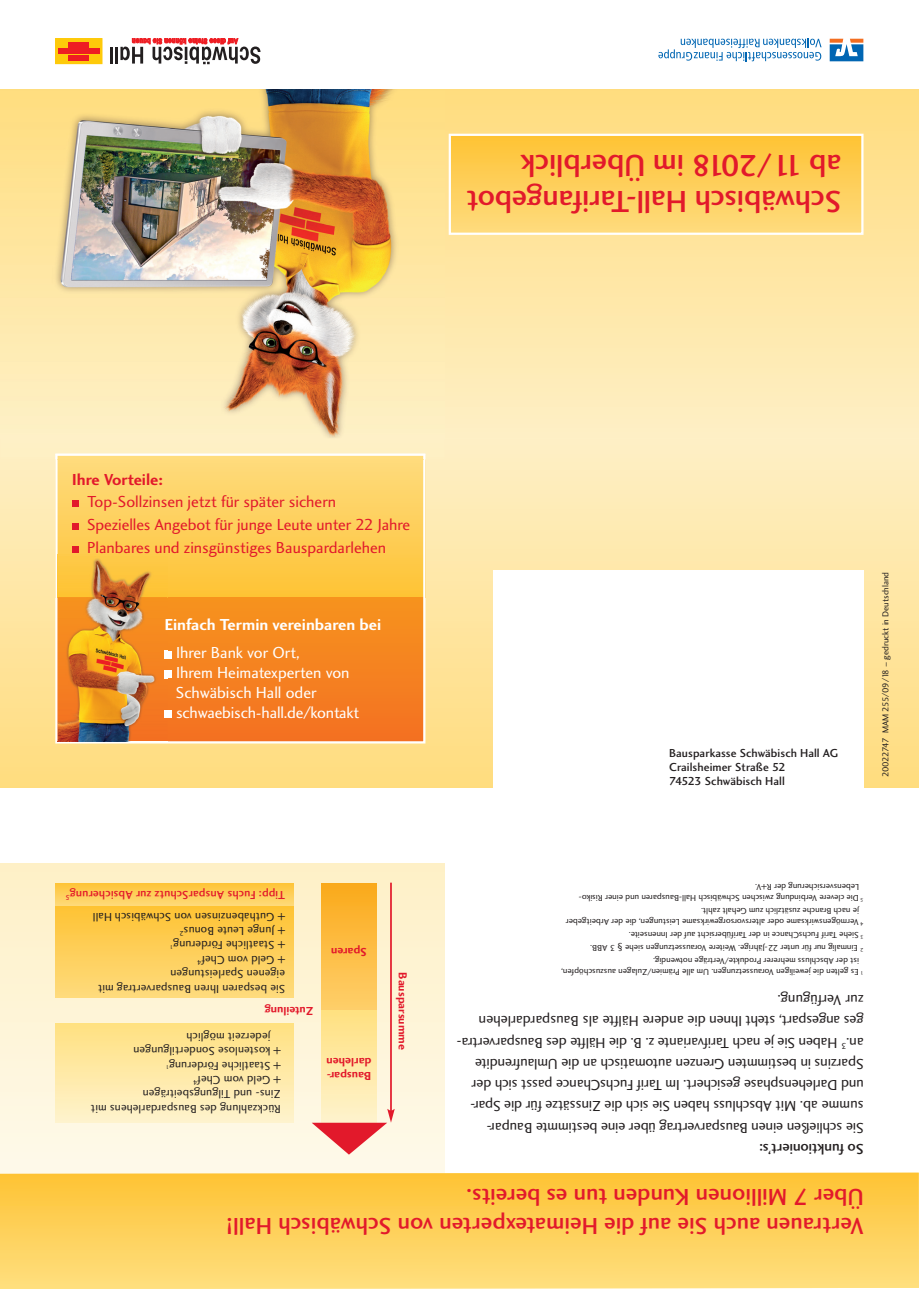
<style>
.page{position:relative;width:919px;height:1289px;background:#fff}
.page>*{position:absolute;margin:0;border:0;box-sizing:border-box;transform-origin:0 0}
.t1{font:31.5px/36px "Charlotte Sans Medium Plain";letter-spacing:-.01em;color:#e2192b}
.t2{font:24px/28.8px "Charlotte Sans Medium Plain";color:#e2192b}
.t3{font:16.5px/23px "Charlotte Sans Book Plain";color:#e2192b}
.t4{font:16.5px/19.8px "Charlotte Sans Book Plain";color:#fff}
.t5{font:16.5px "Charlotte Sans Bold Plain";color:#fff}
.t6{font:16.5px "Charlotte Sans Bold Plain";color:#e2192b}
.t7{font:15px/21.3px "Charlotte Sans Book Plain";letter-spacing:-.01em;color:#231f20}
.t8{font:15px "Charlotte Sans Medium Plain";letter-spacing:-.01em;color:#231f20}
.t9{font:12px/14.4px "Charlotte Sans Book Plain";letter-spacing:.01em;color:#231f20}
.t10{font:12px/14.4px "Charlotte Sans Medium Plain";letter-spacing:.005em;color:#231f20}
.t11{font:12px/14.4px "Charlotte Sans Bold Plain";color:#e2192b}
.t12{font:12px "Charlotte Sans Medium Plain";letter-spacing:.01em;color:#e2192b}
.t13{font:9px/12.9px "Charlotte Sans Book Plain";color:#231f20}
.t14{font:5.4px "Charlotte Sans Book Plain";color:#231f20}
</style>
<div class="page">
<div style="left:0;top:89px;width:918px;height:349px;background:linear-gradient(to bottom,#ffdc7f,#feefc5)"></div>
<svg style="left:658px;top:39px;width:163px;height:22px"></svg>
<svg style="left:829px;top:39px;width:34px;height:22px"></svg>
<hr style="left:115px;top:47px;width:3px;height:17px;background:#231f20">
<svg style="left:110px;top:47px;width:2px;height:17px"></svg>
<svg style="left:120px;top:38px;width:140px;height:26px"></svg>
<div style="left:56px;top:39px;width:46px;height:25px;background:#feca0a"></div>
<div style="left:69px;top:42px;width:20px;height:5px;background:#ee1d23"></div>
<div style="left:79px;top:48px;width:21px;height:6px;background:#ee1d23"></div>
<div style="left:69px;top:55px;width:20px;height:5px;background:#ee1d23"></div>
<div style="left:58px;top:48px;width:20px;height:6px;background:#ee1d23"></div>
<div style="left:0;top:863px;width:444px;height:309px;background:linear-gradient(to bottom,#feefc3,#fef9e9)"></div>
<div style="left:0;top:438px;width:918px;height:349px;background:linear-gradient(to bottom,#feefc5,#ffdc7e)"></div>
<div style="left:493px;top:570px;width:370px;height:231px;background:#fff"></div>
<svg style="left:0;top:1172px;width:918px;height:116px;background:#fed15b"></svg>
<div style="left:55px;top:1023px;width:238px;height:99px;background:linear-gradient(to bottom,#ffe080,#fef3cd)"></div>
<div style="left:55px;top:906px;width:238px;height:91px;background:linear-gradient(to bottom,#fec334,#fedb7d)"></div>
<hr style="left:390px;top:882px;width:2px;height:229px;background:#e2192b">
<svg style="left:321px;top:1010px;width:55px;height:98px;background:#fee8a1"></svg>
<svg style="left:312px;top:1108px;width:82px;height:46px;background:#f4aca1"></svg>
<div style="left:321px;top:883px;width:55px;height:126px;background:linear-gradient(to bottom,#faa91b,#ffcf69)"></div>
<div style="left:55px;top:883px;width:238px;height:22px;background:linear-gradient(to bottom,#fec438,#fed874)"></div>
<div style="left:55px;top:455px;width:370px;height:142px;background:linear-gradient(to bottom,#fedc7f,#fec336)"></div>
<div style="left:56px;top:597px;width:368px;height:145px;background:linear-gradient(to bottom,#f6931e,#f37122)"></div>
<div style="left:55px;top:453px;width:370px;height:290px;border:2px solid #fff"></div>
<div style="left:72px;top:500px;width:7px;height:6px;background:#e2192b"></div>
<div style="left:72px;top:523px;width:7px;height:6px;background:#e2192b"></div>
<div style="left:72px;top:546px;width:7px;height:6px;background:#e2192b"></div>
<div style="left:164px;top:651px;width:8px;height:7px;background:#fff"></div>
<div style="left:164px;top:670px;width:8px;height:8px;background:#fff"></div>
<div style="left:164px;top:710px;width:8px;height:7px;background:#fff"></div>
<img style="left:58px;top:554px;width:109px;height:188px">
<svg style="left:165px;top:618px;width:2px;height:12px"></svg>
<svg style="left:164px;top:651px;width:3px;height:7px"></svg>
<svg style="left:164px;top:670px;width:3px;height:8px"></svg>
<svg style="left:164px;top:710px;width:3px;height:7px"></svg>
<div style="left:451px;top:136px;width:410px;height:96px;background:linear-gradient(to bottom,#fec335,#fedb7d)"></div>
<div style="left:448px;top:134px;width:415px;height:101px;border:2px solid #fff"></div>
<img style="left:0;top:89px;width:444px;height:370px">
<img style="left:55px;top:453px;width:370px;height:6px">
<h1 class="t1" style="left:841px;top:216px;width:376px;rotate:-180deg">Schwäbisch Hall-Tarifangebot ab 11/2018 im Überblick</h1>
<h3 class="t6" style="left:72px;top:473px;width:92px">Ihre Vorteile:</h3>
<h3 class="t3" style="left:87px;top:491px;width:324px">Top-Sollzinsen jetzt für später sichern<br>Spezielles Angebot für junge Leute unter 22 Jahre<br>Planbares und zinsgünstiges Bauspardarlehen</h3>
<h3 class="t5" style="left:164px;top:618px;width:218px">Einfach Termin vereinbaren bei</h3>
<h3 class="t4" style="left:176px;top:644px;width:185px">Ihrer Bank vor Ort,<br>Ihrem Heimatexperten von<br>Schwäbisch Hall oder schwaebisch-hall.de/kontakt</h3>
<h3 class="t10" style="left:669px;top:746px;width:170px">Bausparkasse Schwäbisch Hall AG<br>Crailsheimer Straße 52<br>74523 Schwäbisch Hall</h3>
<p class="t13" style="left:879px;top:777px;width:207px;rotate:-90deg">20022747 MAM 255/09/18 – gedruckt in Deutschland</p>
<h3 class="t12" style="left:285px;top:899px;width:221px;rotate:-180deg">Tipp: Fuchs AnsparSchutz zur Absicherung<sup>5</sup></h3>
<h3 class="t9" style="left:285px;top:994px;width:193px;rotate:-180deg">Sie besparen Ihren Bausparvertrag mit eigenen Sparleistungen<br>+ Geld vom Chef<sup>4<br></sup>+ Staatliche Förderung<sup>1<br></sup>+ Junge Leute Bonus<sup>2<br></sup>+ Guthabenzinsen von Schwäbisch Hall</h3>
<h3 class="t11" style="left:313px;top:1016px;width:50px;rotate:-180deg">Zuteilung</h3>
<h3 class="t9" style="left:270px;top:1042px;width:85px;rotate:-180deg">jederzeit möglich</h3>
<h3 class="t9" style="left:281px;top:1057px;width:149px;rotate:-180deg">+ kostenlose Sondertilgungen</h3>
<h3 class="t9" style="left:281px;top:1071px;width:117px;rotate:-180deg">+ Staatliche Förderung<sup>1</sup></h3>
<h3 class="t9" style="left:281px;top:1085px;width:89px;rotate:-180deg">+ Geld vom Chef<sup>4</sup></h3>
<h3 class="t9" style="left:281px;top:1100px;width:140px;rotate:-180deg">Zins- und Tilgungsbeiträgen</h3>
<h3 class="t9" style="left:281px;top:1114px;width:191px;rotate:-180deg">Rückzahlung des Bauspardarlehens mit</h3>
<h3 class="t11" style="left:367px;top:957px;width:38px;rotate:-180deg">Sparen</h3>
<h3 class="t11" style="left:371px;top:1082px;width:47px;rotate:-180deg">Bauspar&shy;darlehen</h3>
<h3 class="t11" style="left:408px;top:972px;width:79px;rotate:90deg">Bausparsumme</h3>
<p class="t13" style="left:858px;top:892px;width:105px;rotate:-180deg">Lebensversicherung der R+V.</p>
<p class="t13" style="left:858px;top:916px;width:282px;rotate:-180deg">je nach Branche zusätzlich zum Gehalt zahlt.<br>Die clevere Verbindung zwischen Schwäbisch Hall-Bausparen und einer Risiko-</p>
<p class="t14" style="left:863px;top:902px;width:5px;rotate:-180deg">5</p>
<p class="t13" style="left:863px;top:953px;width:299px;rotate:-180deg"><sup>2</sup> Einmalig nur für unter 22-Jährige. Weitere Voraussetzungen siehe § 3 ABB.<br><sup>3</sup> Siehe Tarif FuchsChance in der Tarifübersicht auf der Innenseite.<br><sup>4</sup> Vermögenswirksame oder altersvorsorgewirksame Leistungen, die der Arbeitgeber</p>
<p class="t13" style="left:858px;top:976px;width:299px;line-height:10.8px;text-indent:-5px;rotate:-180deg"><sup>1</sup> Es gelten die jeweiligen Voraussetzungen. Um alle Prämien/Zulagen auszuschöpfen, ist der Abschluss mehrerer Produkte/Verträge notwendig.</p>
<h3 class="t7" style="left:863px;top:1030px;width:386px;rotate:-180deg">ges angespart, steht Ihnen die andere Hälfte als Bauspardarlehen zur Verfügung.</h3>
<p class="t7" style="left:863px;top:1136px;width:408px;rotate:-180deg">Sie schließen einen Bausparvertrag über eine bestimmte Baupar&shy;summe ab. Mit Abschluss haben Sie sich die Zinssätze für die Spar&shy;und Darlehensphase gesichert. Im Tarif FuchsChance passt sich der Sparzins in bestimmten Grenzen automatisch an die Umlaufrendite an. Haben Sie je nach Tarifvariante z. B. die Hälfte des Bausparvertra-</p>
<p class="t13" style="left:846px;top:1051px;width:7px;rotate:-180deg">3</p>
<h3 class="t8" style="left:863px;top:1154px;width:106px;rotate:-180deg">So funktioniert’s:</h3>
<h2 class="t2" style="left:863px;top:1237px;width:639px;rotate:-180deg">Vertrauen auch Sie auf die Heimatexperten von Schwäbisch Hall!<br>Über 7 Millionen Kunden tun es bereits.</h2>
</div>
